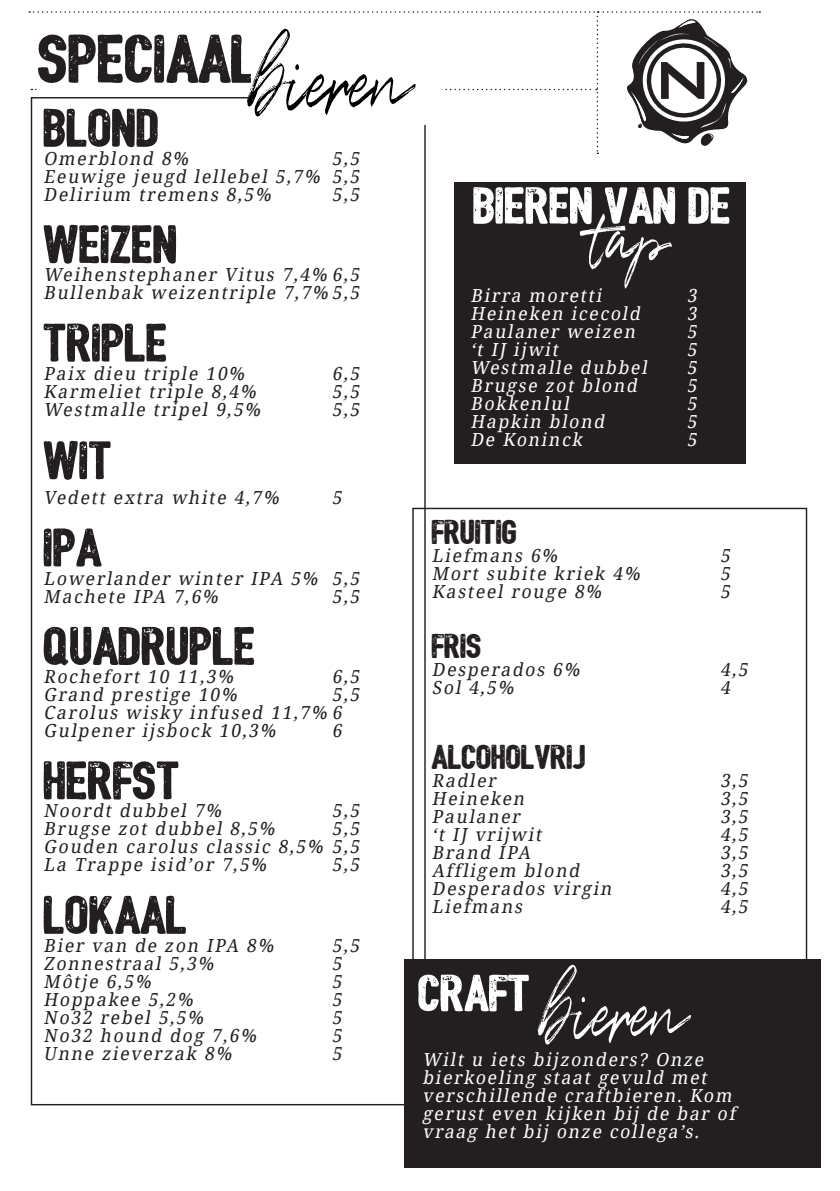
<style>
.page{position:relative;width:840px;height:1191px;background:#fff}
.page>*{position:absolute;margin:0;border:0;box-sizing:border-box;transform-origin:0 0}
.t1{font:100px "Quentin";color:#fff;scale:.52 1}
.t2{font:66px "Bushcraft distress";color:#231f20}
.t3{font:52px "Bushcraft distress";color:#231f20}
.t4{font:50px "Bushcraft distress";color:#fff}
.t5{font:33px "Bushcraft distress";color:#231f20}
.t6{font:italic 18px/18px "Noto Serif";letter-spacing:.1em;color:#231f20}
.t7{font:italic 18px/18px "Noto Serif";color:#fff}
.s1{font-family:"Quentin";font-size:110px;color:#000}
</style>
<div class="page">
<svg style="left:29px;top:11px;width:730px;height:143px"></svg>
<div style="left:454px;top:182px;width:291px;height:282px;background:#231f20"></div>
<div style="left:38px;top:33px;width:221px;height:64px;background:#fff"></div>
<div style="left:251px;top:29px;width:190px;height:95px;background:#fff"></div>
<div style="left:404px;top:959px;width:416px;height:208px;background:#231f20"></div>
<h2 class="t2" style="left:38px;top:22px;width:376px">SPECIAAL<span class="s1">bieren</span></h2>
<h3 class="t3" style="left:44px;top:98px;width:117px">BLOND</h3>
<p class="t6" style="left:44px;top:149px;width:150px">Omerblond 8%</p>
<p class="t6" style="left:44px;top:149px;width:321px;text-align:justify;text-indent:288px">5,5<br>Eeuwige j eugd lellebel 5,7% 5,5<br>Delirium tremens 8,5%</p>
<p class="t6" style="left:332px;top:185px;width:33px">5,5</p>
<h3 class="t3" style="left:44px;top:215px;width:135px">WEIZEN</h3>
<p class="t6" style="left:44px;top:265px;width:321px">Weihenstephaner Vitus 7,4% 6,5<br>Bullenbak weizentriple 7,7% 5,5</p>
<h3 class="t3" style="left:44px;top:313px;width:125px">TRIPLE</h3>
<p class="t6" style="left:44px;top:363px;width:206px">Paix dieu triple 10%</p>
<p class="t6" style="left:332px;top:363px;width:33px">6,5</p>
<p class="t6" style="left:44px;top:381px;width:218px">Karmeliet triple 8,4%</p>
<p class="t6" style="left:332px;top:381px;width:33px">5,5</p>
<p class="t6" style="left:44px;top:399px;width:222px">Westmalle tripel 9,5%</p>
<p class="t6" style="left:332px;top:399px;width:33px">5,5</p>
<h3 class="t3" style="left:44px;top:431px;width:70px">WIT</h3>
<p class="t6" style="left:44px;top:488px;width:240px">Vedett extra white 4,7%</p>
<p class="t6" style="left:332px;top:488px;width:15px">5</p>
<h3 class="t3" style="left:44px;top:518px;width:60px">IPA</h3>
<p class="t6" style="left:44px;top:568px;width:321px">Lowerlander winter IPA 5% 5,5<br>Machete IPA 7,6%</p>
<p class="t6" style="left:332px;top:586px;width:33px">5,5</p>
<h3 class="t3" style="left:44px;top:616px;width:213px">QUADRUPLE</h3>
<p class="t6" style="left:44px;top:667px;width:195px">Rochefort 10 11,3%</p>
<p class="t6" style="left:332px;top:667px;width:33px">6,5</p>
<p class="t6" style="left:44px;top:685px;width:199px">Grand prestige 10%</p>
<p class="t6" style="left:44px;top:685px;width:321px;text-indent:288px">5,5<br>Carolus wisky infused 11,7% 6<br>Gulpener ijsbock 10,3%</p>
<p class="t6" style="left:332px;top:721px;width:15px">6</p>
<h3 class="t4" style="left:473px;top:177px;width:259px">BIEREN VAN DE</h3>
<h1 class="t1" style="left:590px;top:169px;width:152px">tap</h1>
<p class="t7" style="left:470px;top:285px;width:136px">Birra moretti</p>
<p class="t7" style="left:686px;top:285px;width:15px">3</p>
<p class="t7" style="left:470px;top:303px;width:175px">Heineken icecold</p>
<p class="t7" style="left:686px;top:303px;width:15px">3</p>
<p class="t7" style="left:470px;top:321px;width:170px">Paulaner weizen</p>
<p class="t7" style="left:686px;top:321px;width:15px">5</p>
<p class="t7" style="left:470px;top:339px;width:93px">‘t IJ ij wit</p>
<p class="t7" style="left:686px;top:339px;width:15px">5</p>
<p class="t7" style="left:470px;top:357px;width:182px">Westmalle dubbel</p>
<p class="t7" style="left:686px;top:357px;width:15px">5</p>
<p class="t7" style="left:470px;top:375px;width:172px">Brugse zot blond</p>
<p class="t7" style="left:686px;top:375px;width:15px">5</p>
<p class="t7" style="left:470px;top:393px;width:104px">Bokkenlul</p>
<p class="t7" style="left:686px;top:393px;width:15px">5</p>
<p class="t7" style="left:470px;top:411px;width:139px">Hapkin blond</p>
<p class="t7" style="left:686px;top:411px;width:15px">5</p>
<p class="t7" style="left:470px;top:429px;width:117px">De Koninck</p>
<p class="t7" style="left:686px;top:429px;width:15px">5</p>
<h3 class="t5" style="left:431px;top:513px;width:87px">FRUITIG</h3>
<p class="t6" style="left:431px;top:545px;width:131px">Liefmans 6%</p>
<p class="t6" style="left:719px;top:545px;width:15px">5</p>
<p class="t6" style="left:431px;top:563px;width:213px">Mort subite kriek 4%</p>
<p class="t6" style="left:719px;top:563px;width:15px">5</p>
<p class="t6" style="left:431px;top:581px;width:175px">Kasteel rouge 8%</p>
<p class="t6" style="left:719px;top:581px;width:15px">5</p>
<h3 class="t5" style="left:431px;top:627px;width:51px">FRIS</h3>
<p class="t6" style="left:431px;top:659px;width:153px">Desperados 6%</p>
<p class="t6" style="left:719px;top:659px;width:33px">4,5</p>
<p class="t6" style="left:431px;top:677px;width:87px">Sol 4,5%</p>
<p class="t6" style="left:719px;top:677px;width:15px">4</p>
<h3 class="t3" style="left:44px;top:751px;width:138px">HERFST</h3>
<p class="t6" style="left:44px;top:801px;width:183px">Noordt dubbel 7%</p>
<p class="t6" style="left:332px;top:801px;width:33px">5,5</p>
<p class="t6" style="left:44px;top:819px;width:236px">Brugse zot dubbel 8,5%</p>
<p class="t6" style="left:44px;top:819px;width:321px;text-align:justify;text-indent:288px">5,5<br>Gouden carolus classic 8,5% 5,5<br>La Trappe isid’or 7,5%</p>
<p class="t6" style="left:332px;top:855px;width:33px">5,5</p>
<h3 class="t3" style="left:44px;top:885px;width:145px">LOKAAL</h3>
<p class="t6" style="left:44px;top:935px;width:235px">Bier van de zon IPA 8%</p>
<p class="t6" style="left:332px;top:935px;width:33px">5,5</p>
<p class="t6" style="left:44px;top:953px;width:175px">Zonnestraal 5,3%</p>
<p class="t6" style="left:332px;top:953px;width:15px">5</p>
<p class="t6" style="left:44px;top:971px;width:113px">Môtj e 6,5%</p>
<p class="t6" style="left:332px;top:971px;width:15px">5</p>
<p class="t6" style="left:44px;top:989px;width:155px">Hoppakee 5,2%</p>
<p class="t6" style="left:332px;top:989px;width:15px">5</p>
<p class="t6" style="left:44px;top:1007px;width:165px">No32 rebel 5,5%</p>
<p class="t6" style="left:332px;top:1007px;width:15px">5</p>
<p class="t6" style="left:44px;top:1025px;width:218px">No32 hound dog 7,6%</p>
<p class="t6" style="left:332px;top:1025px;width:15px">5</p>
<p class="t6" style="left:44px;top:1043px;width:193px">Unne zieverzak 8%</p>
<p class="t6" style="left:332px;top:1043px;width:15px">5</p>
<h3 class="t5" style="left:431px;top:738px;width:155px">ALCOHOLVRIJ</h3>
<p class="t6" style="left:431px;top:771px;width:69px">Radler</p>
<p class="t6" style="left:719px;top:771px;width:33px">3,5</p>
<p class="t6" style="left:431px;top:789px;width:98px">Heineken</p>
<p class="t6" style="left:719px;top:789px;width:33px">3,5</p>
<p class="t6" style="left:431px;top:807px;width:94px">Paulaner</p>
<p class="t6" style="left:719px;top:807px;width:33px">3,5</p>
<p class="t6" style="left:431px;top:825px;width:115px">‘t IJ vrij wit</p>
<p class="t6" style="left:719px;top:825px;width:33px">4,5</p>
<p class="t6" style="left:431px;top:843px;width:104px">Brand IPA</p>
<p class="t6" style="left:719px;top:843px;width:33px">3,5</p>
<p class="t6" style="left:431px;top:861px;width:153px">Affligem blond</p>
<p class="t6" style="left:719px;top:861px;width:33px">3,5</p>
<p class="t6" style="left:431px;top:879px;width:185px">Desperados virgin</p>
<p class="t6" style="left:719px;top:879px;width:33px">4,5</p>
<p class="t6" style="left:431px;top:897px;width:96px">Liefmans</p>
<p class="t6" style="left:719px;top:897px;width:33px">4,5</p>
<h1 class="t1" style="left:541px;top:943px;width:283px">bieren</h1>
<p class="t7" style="left:422px;top:1067px;width:314px">bierkoeling staat gevuld met verschillende craftbieren. Kom gerust even kijken bij de bar of vraag het bij onze collega’s.</p>
<h3 class="t4" style="left:418px;top:964px;width:113px">CRAFT</h3>
<p class="t7" style="left:422px;top:1049px;width:286px">Wilt u iets bij zonders? Onze</p>
</div>
